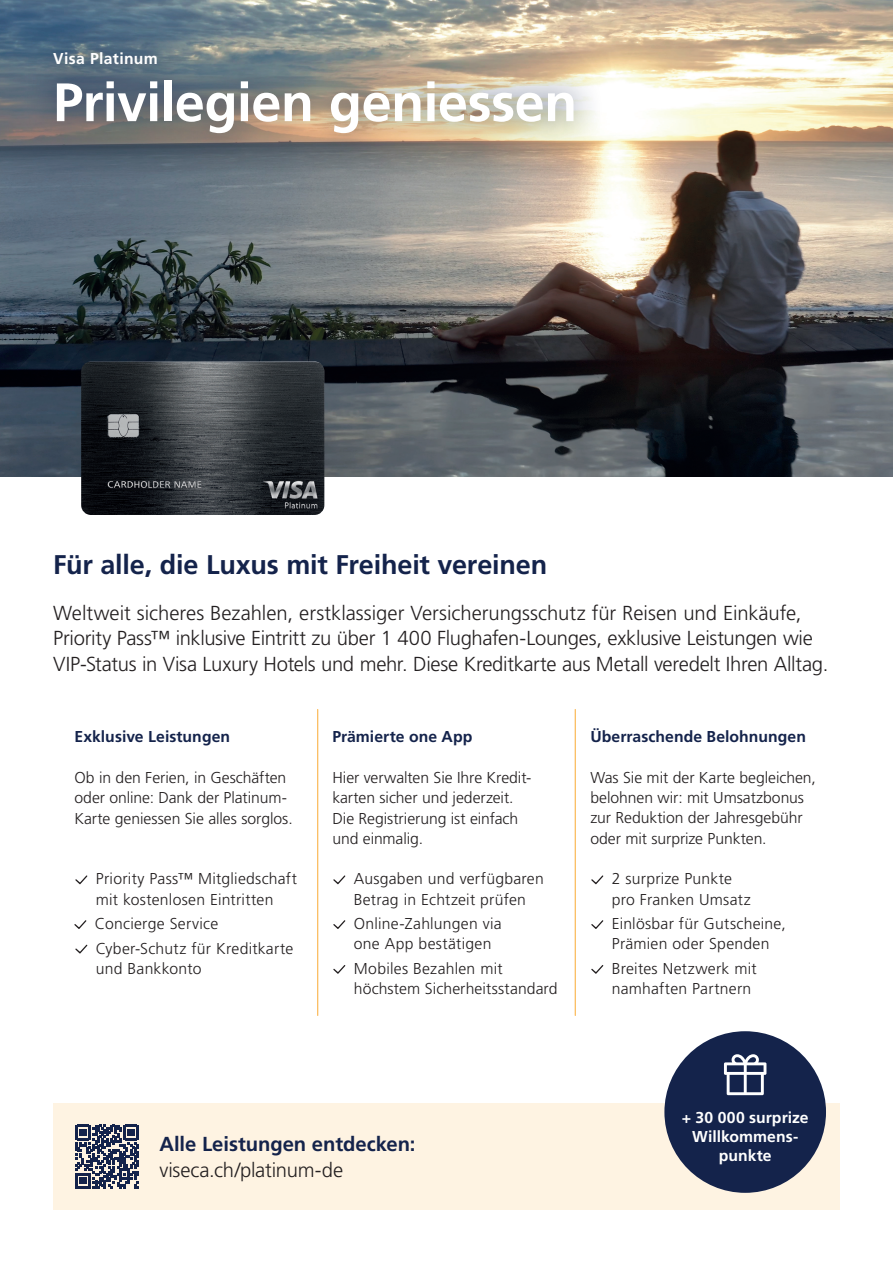
<style>
.page{position:relative;width:893px;height:1263px;background:#fff}
.page>*{position:absolute;margin:0;border:0;box-sizing:border-box;transform-origin:0 0}
.t1{font:700 54px "Frutiger LT Std";letter-spacing:-.01em;color:#fff}
.t2{font:700 27px "Frutiger LT Std";letter-spacing:-.005em;color:#14234b}
.t3{font:300 20.25px/25.5px "Frutiger LT Std";letter-spacing:-.01em;color:#231f20}
.t4{font:700 20.25px "Frutiger LT Std";color:#14234b}
.t5{font:300 15.75px/20.2px "Frutiger LT Std";letter-spacing:.01em;color:#231f20}
.t6{font:700 15.75px "Frutiger LT Std";letter-spacing:.005em;color:#14234b}
.t7{font:700 15.75px/18.9px "Frutiger LT Std";letter-spacing:.005em;color:#fff;text-align:center}
</style>
<div class="page">
<img style="left:0;top:0;width:893px;height:476px">
<div style="left:24px;top:22px;width:581px;height:142px;background:#14234b;opacity:.5"></div>
<img style="left:81px;top:362px;width:243px;height:153px">
<div style="left:53px;top:1103px;width:787px;height:107px;background:#fef3e2"></div>
<svg style="left:75px;top:1125px;width:64px;height:63px"></svg>
<div style="left:664px;top:1031px;width:162px;height:162px;background:#14234b;border-radius:50%"></div>
<svg style="left:724px;top:1054px;width:42px;height:41px"></svg>
<svg style="left:75px;top:875px;width:12px;height:9px"></svg>
<svg style="left:74px;top:920px;width:12px;height:9px"></svg>
<svg style="left:75px;top:945px;width:12px;height:8px"></svg>
<svg style="left:333px;top:875px;width:12px;height:9px"></svg>
<svg style="left:333px;top:920px;width:12px;height:9px"></svg>
<svg style="left:333px;top:965px;width:12px;height:9px"></svg>
<svg style="left:591px;top:875px;width:12px;height:9px"></svg>
<svg style="left:591px;top:920px;width:12px;height:9px"></svg>
<svg style="left:591px;top:965px;width:12px;height:9px"></svg>
<hr style="left:317px;top:709px;width:1px;height:306px;background:#faaa33">
<hr style="left:575px;top:709px;width:1px;height:306px;background:#faaa33">
<p class="t7" style="left:53px;top:49px;width:106px">Visa Platinum</p>
<h1 class="t1" style="left:53px;top:70px;width:526px">Privilegien geniessen</h1>
<h2 class="t2" style="left:53px;top:548px;width:496px">Für alle, die Luxus mit Freiheit vereinen</h2>
<p class="t3" style="left:53px;top:600px;width:777px">Weltweit sicheres Bezahlen, erstklassiger Versicherungsschutz für Reisen und Einkäufe,<br>Priority Pass™ inklusive Eintritt zu über 1 400 Flughafen-Lounges, exklusive Leistungen wie<br>VIP-Status in Visa Luxury Hotels und mehr. Diese Kreditkarte aus Metall veredelt Ihren Alltag.</p>
<p class="t6" style="left:74px;top:728px;width:157px">Exklusive Leistungen</p>
<p class="t5" style="left:74px;top:768px;width:220px">Ob in den Ferien, in Geschäften oder online: Dank der Platinum-<br>Karte geniessen Sie alles sorglos.</p>
<p class="t5" style="left:96px;top:869px;width:203px">Priority Pass™ Mitgliedschaft mit kostenlosen Eintritten</p>
<p class="t5" style="left:95px;top:911px;width:200px;line-height:24.5px">Concierge Service<br>Cyber-Schutz für Kreditkarte</p>
<p class="t5" style="left:96px;top:958px;width:107px">und Bankkonto</p>
<p class="t6" style="left:332px;top:728px;width:141px">Prämierte one App</p>
<p class="t5" style="left:332px;top:768px;width:201px">Hier verwalten Sie Ihre Kredit&shy;karten sicher und jederzeit.<br>Die Registrierung ist einfach und einmalig.</p>
<p class="t5" style="left:354px;top:869px;width:192px">Ausgaben und verfügbaren<br>Betrag in Echtzeit prüfen</p>
<p class="t5" style="left:354px;top:914px;width:149px">Online-Zahlungen via one App bestätigen</p>
<p class="t5" style="left:354px;top:958px;width:205px">Mobiles Bezahlen mit höchstem Sicherheitsstandard</p>
<p class="t6" style="left:590px;top:728px;width:217px">Überraschende Belohnungen</p>
<p class="t5" style="left:590px;top:768px;width:227px">Was Sie mit der Karte begleichen, belohnen wir: mit Umsatzbonus zur Reduktion der Jahresgebühr oder mit surprize Punkten.</p>
<p class="t5" style="left:612px;top:869px;width:140px">2 surprize Punkte pro Franken Umsatz</p>
<p class="t5" style="left:612px;top:914px;width:175px">Einlösbar für Gutscheine,<br>Prämien oder Spenden</p>
<p class="t5" style="left:612px;top:958px;width:147px">Breites Netzwerk mit namhaften Partnern</p>
<p class="t4" style="left:159px;top:1132px;width:258px">Alle Leistungen entdecken:</p>
<p class="t3" style="left:159px;top:1157px;width:185px">viseca.ch/platinum-de</p>
<p class="t7" style="left:682px;top:1108px;width:128px">+ 30 000 surprize<br>Willkommens&shy;punkte</p>
</div>
